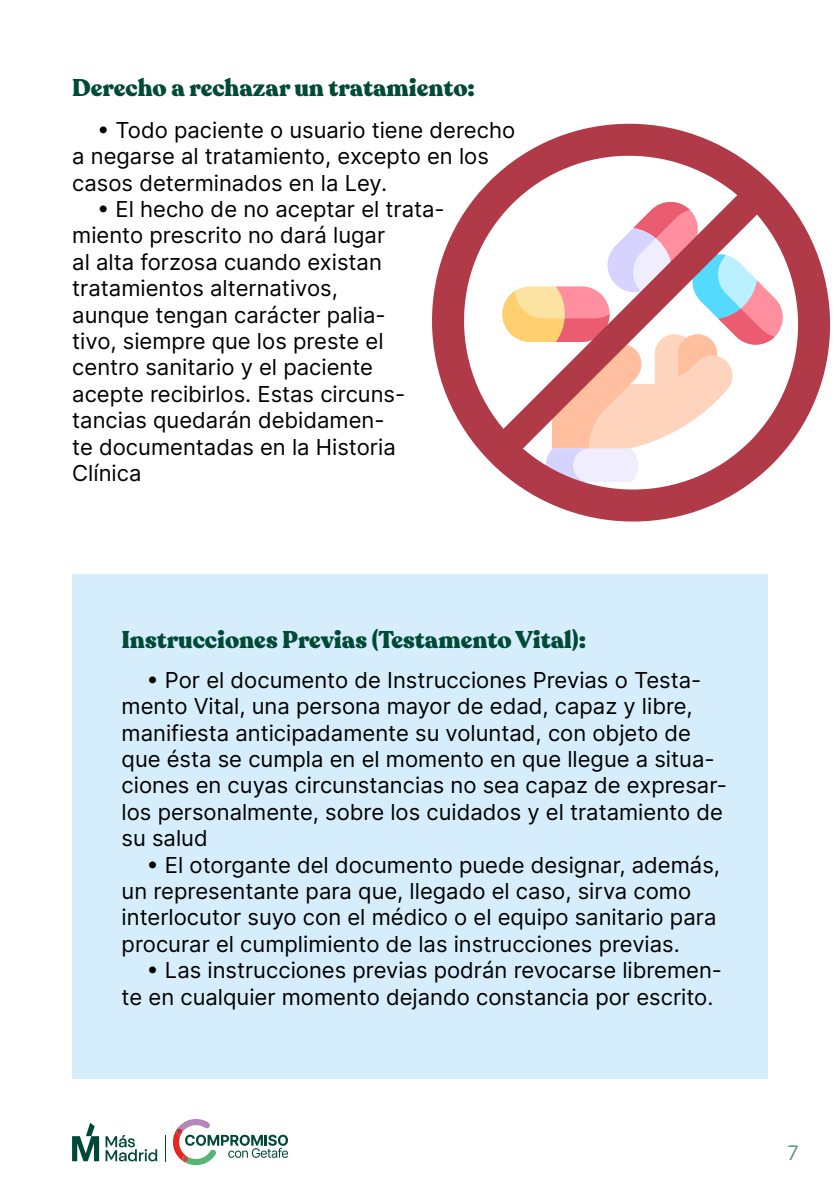
<style>
.page{position:relative;width:840px;height:1191px;background:#fff}
.page>*{position:absolute;margin:0;border:0;box-sizing:border-box;transform-origin:0 0}
.t1{font:900 24px "Recoleta";color:#004a36}
.t2{font:22px/26.4px "Inter";color:#000}
.t3{font:20px "Inter";color:#669287}
</style>
<div class="page">
<svg style="left:72px;top:1122px;width:85px;height:39px"></svg>
<svg style="left:165px;top:1135px;width:1px;height:26px"></svg>
<svg style="left:172px;top:1119px;width:116px;height:46px"></svg>
<div style="left:72px;top:574px;width:695px;height:505px;background:#d6eefc"></div>
<svg style="left:432px;top:123px;width:399px;height:399px"></svg>
<svg style="left:492px;top:182px;width:277px;height:277px"></svg>
<p class="t1" style="left:72px;top:72px;width:404px">Derecho a rechazar un tratamiento:</p>
<p class="t2" style="left:72px;top:116px;width:444px;text-indent:25px">• Todo paciente o usuario tiene derecho a negarse al tratamiento, excepto en los casos determinados en la Ley.</p>
<p class="t2" style="left:72px;top:195px;width:374px;text-indent:25px">• El hecho de no aceptar el trata&shy;miento prescrito no dará lugar<br>al alta forzosa cuando existan tratamientos alternativos,<br>aunque tengan carácter palia-<br>tivo, siempre que los preste el centro sanitario y el paciente acepte recibirlos. Estas circuns&shy;tancias quedarán debidamen-<br>te documentadas en la Historia<br>Clínica</p>
<p class="t1" style="left:121px;top:624px;width:466px">Instrucciones Previas (Testamento Vital):</p>
<p class="t2" style="left:121px;top:666px;width:606px;text-indent:25px">• Por el documento de Instrucciones Previas o Testa&shy;mento Vital, una persona mayor de edad, capaz y libre, manifiesta anticipadamente su voluntad, con objeto de que ésta se cumpla en el momento en que llegue a situa&shy;ciones en cuyas circunstancias no sea capaz de expresar&shy;los personalmente, sobre los cuidados y el tratamiento de su salud</p>
<p class="t2" style="left:121px;top:851px;width:599px;text-indent:25px">• El otorgante del documento puede designar, además, un representante para que, llegado el caso, sirva como interlocutor suyo con el médico o el equipo sanitario para procurar el cumplimiento de las instrucciones previas.</p>
<p class="t2" style="left:121px;top:956px;width:601px;text-indent:25px">• Las instrucciones previas podrán revocarse libremen&shy;te en cualquier momento dejando constancia por escrito.</p>
<p class="t3" style="left:787px;top:1138px;width:13px">7</p>
</div>
